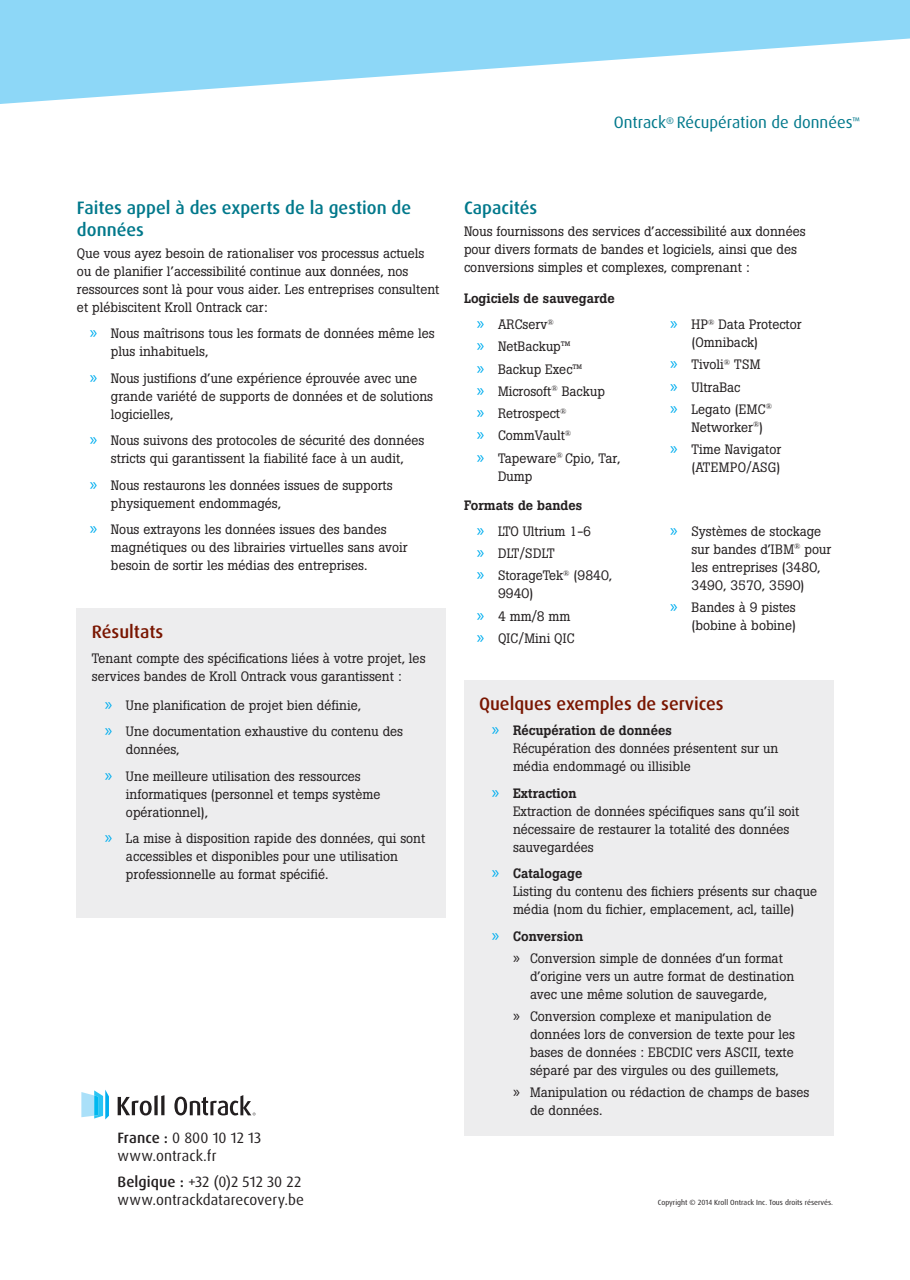
<style>
.page{position:relative;width:910px;height:1280px;background:#fff}
.page>*{position:absolute;margin:0;border:0;box-sizing:border-box;transform-origin:0 0}
.t1{font:500 18px/21.6px "Dax OT";color:#00788b}
.t2{font:500 18px "Dax OT";color:#791500}
.t3{font:16.5px "Dax OT";color:#00788b}
.t4{font:15px/18px "Dax OT";letter-spacing:.005em;color:#231f20}
.t5{font:13.5px/18px "Boton BQ";color:#231f20}
.t6{font:500 13.5px "Boton BQ";color:#231f20}
.t7{font:13.5px "Boton BQ";letter-spacing:.02em;color:#231f20}
.t8{font:7.5px "Dax OT";color:#231f20}
.s1{font-family:"Myriad Pro";font-size:18px;color:#00aeef}
.s2{font-weight:500}
.s3{font-family:"Myriad Pro";font-size:16.5px}
</style>
<div class="page">
<svg style="left:0;top:0;width:910px;height:104px;fill:#8dd7f7"></svg>
<svg style="left:81px;top:1090px;width:28px;height:29px"></svg>
<svg style="left:118px;top:1095px;width:46px;height:20px"></svg>
<svg style="left:174px;top:1095px;width:82px;height:20px"></svg>
<div style="left:77px;top:608px;width:369px;height:309px;background:#ededee"></div>
<div style="left:464px;top:680px;width:369px;height:455px;background:#ededee"></div>
<p class="t3" style="left:614px;top:112px;width:248px">Ontrack<sup>®</sup> Récupération de données<sup>™</sup></p>
<h1 class="t1" style="left:77px;top:197px;width:336px">Faites appel à des experts de la gestion de données</h1>
<p class="t5" style="left:77px;top:244px;width:364px">Que vous ayez besoin de rationaliser vos processus actuels ou de planifier l’accessibilité continue aux données, nos ressources sont là pour vous aider. Les entreprises consultent et plébiscitent Kroll Ontrack car:</p>
<p class="t5" style="left:111px;top:325px;width:325px;text-indent:-21px"><span class="s1">»</span> Nous maîtrisons tous les formats de données même les plus inhabituels,</p>
<p class="t5" style="left:111px;top:369px;width:324px;text-indent:-21px"><span class="s1">»</span> Nous justifions d’une expérience éprouvée avec une grande variété de supports de données et de solutions logicielles,</p>
<p class="t5" style="left:90px;top:432px;width:336px;text-align:center"><span class="s1">»</span> Nous suivons des protocoles de sécurité des données stricts qui garantissent la fiabilité face à un audit,</p>
<p class="t5" style="left:111px;top:476px;width:283px;text-indent:-21px"><span class="s1">»</span> Nous restaurons les données issues de supports physiquement endommagés,</p>
<p class="t5" style="left:111px;top:521px;width:298px;text-indent:-21px"><span class="s1">»</span> Nous extrayons les données issues des bandes magnétiques ou des librairies virtuelles sans avoir besoin de sortir les médias des entreprises.</p>
<h1 class="t2" style="left:92px;top:620px;width:73px">Résultats</h1>
<p class="t5" style="left:92px;top:649px;width:335px">Tenant compte des spécifications liées à votre projet, les services bandes de Kroll Ontrack vous garantissent :</p>
<p class="t5" style="left:105px;top:692px;width:300px;line-height:26.5px"><span class="s1">»</span> Une planification de projet bien définie,<br><span class="s1">»</span> Une documentation exhaustive du contenu des</p>
<p class="t5" style="left:105px;top:736px;width:257px;line-height:26.5px;text-indent:21px">données,<br><span class="s1">»</span> Une meilleure utilisation des ressources</p>
<p class="t5" style="left:126px;top:785px;width:256px">informatiques (personnel et temps système opérationnel),</p>
<p class="t5" style="left:126px;top:830px;width:301px;text-indent:-21px"><span class="s1">»</span> La mise à disposition rapide des données, qui sont accessibles et disponibles pour une utilisation professionnelle au format spécifié.</p>
<p class="t4" style="left:117px;top:1129px;width:145px"><span class="s2">France :</span> 0 800 10 12 13 www.ontrack.fr</p>
<p class="t4" style="left:117px;top:1173px;width:188px"><span class="s2">Belgique :</span> +32 (0)2 512 30 22 www.ontrackdatarecovery.be</p>
<h1 class="t1" style="left:464px;top:197px;width:75px">Capacités</h1>
<p class="t5" style="left:464px;top:222px;width:343px">Nous fournissons des services d’accessibilité aux données pour divers formats de bandes et logiciels, ainsi que des conversions simples et complexes, comprenant :</p>
<p class="t6" style="left:464px;top:291px;width:152px">Logiciels de sauvegarde</p>
<p class="t5" style="left:477px;top:313px;width:145px;line-height:22.2px"><span class="s1">»</span> ARCserv<sup>®<br></sup><span class="s1">»</span> NetBackup™<br><span class="s1">»</span> Backup Exec™<br><span class="s1">»</span> Microsoft<sup>®</sup> Backup<br><span class="s1">»</span> Retrospect<sup>®<br></sup><span class="s1">»</span> CommVault<sup>®<br></sup><span class="s1">»</span> Tapeware<sup>®</sup> Cpio, Tar,</p>
<p class="t5" style="left:498px;top:467px;width:36px">Dump</p>
<p class="t6" style="left:464px;top:497px;width:120px">Formats de bandes</p>
<p class="t5" style="left:477px;top:520px;width:137px;line-height:22.2px"><span class="s1">»</span> LTO Ultrium 1-6<br><span class="s1">»</span> DLT/SDLT<br><span class="s1">»</span> StorageTek<sup>®</sup> (9840,</p>
<p class="t5" style="left:477px;top:582px;width:99px;line-height:22.2px;text-indent:21px">9940)<br><span class="s1">»</span> 4 mm/8 mm <span class="s1">»</span> QIC/Mini QIC</p>
<p class="t5" style="left:691px;top:315px;width:112px;text-indent:-21px"><span class="s1">»</span> HP<sup>®</sup> Data Protector (Omniback)</p>
<p class="t5" style="left:670px;top:353px;width:103px;line-height:22.2px"><span class="s1">»</span> Tivoli<sup>®</sup> TSM<br><span class="s1">»</span> UltraBac<br><span class="s1">»</span> Legato (EMC<sup>®</sup></p>
<p class="t5" style="left:670px;top:416px;width:112px;line-height:22.2px;text-align:center">Networker<sup>®</sup>)<br><span class="s1">»</span> Time Navigator</p>
<p class="t7" style="left:691px;top:459px;width:91px">(ATEMPO/ASG)</p>
<p class="t5" style="left:691px;top:522px;width:141px;text-indent:-21px"><span class="s1">»</span> Systèmes de stockage sur bandes d’IBM<sup>®</sup> pour les entreprises (3480,<br>3490, 3570, 3590)</p>
<p class="t5" style="left:670px;top:598px;width:127px;text-align:right"><span class="s1">»</span> Bandes à 9 pistes (bobine à bobine)</p>
<h1 class="t2" style="left:479px;top:692px;width:246px">Quelques exemples de services</h1>
<p class="t5" style="left:513px;top:721px;width:267px;text-indent:-21px"><span class="s1">»</span> <span class="s2">Récupération de données<br></span>Récupération des données présentent sur un média endommagé ou illisible</p>
<p class="t5" style="left:513px;top:784px;width:288px;text-indent:-21px"><span class="s1">»</span> <span class="s2">Extraction<br></span>Extraction de données spécifiques sans qu’il soit nécessaire de restaurer la totalité des données sauvegardées</p>
<p class="t5" style="left:513px;top:864px;width:306px;text-indent:-21px"><span class="s1">»</span> <span class="s2">Catalogage<br></span>Listing du contenu des fichiers présents sur chaque média (nom du fichier, emplacement, acl, taille)</p>
<p class="t5" style="left:513px;top:925px;width:271px;line-height:22.2px;text-indent:-21px"><span class="s1">»</span> <span class="s2">Conversion<br></span><span class="s3">»</span> Conversion simple de données d’un format</p>
<p class="t5" style="left:530px;top:967px;width:266px">d’origine vers un autre format de destination avec une même solution de sauvegarde,</p>
<p class="t5" style="left:530px;top:1007px;width:267px;text-indent:-17px"><span class="s3">»</span> Conversion complexe et manipulation de données lors de conversion de texte pour les bases de données : EBCDIC vers ASCII, texte séparé par des virgules ou des guillemets,</p>
<p class="t5" style="left:530px;top:1083px;width:281px;text-indent:-17px"><span class="s3">»</span> Manipulation ou rédaction de champs de bases de données.</p>
<p class="t8" style="left:658px;top:1198px;width:177px">Copyright © 2014 Kroll Ontrack Inc. Tous droits réservés.</p>
</div>
